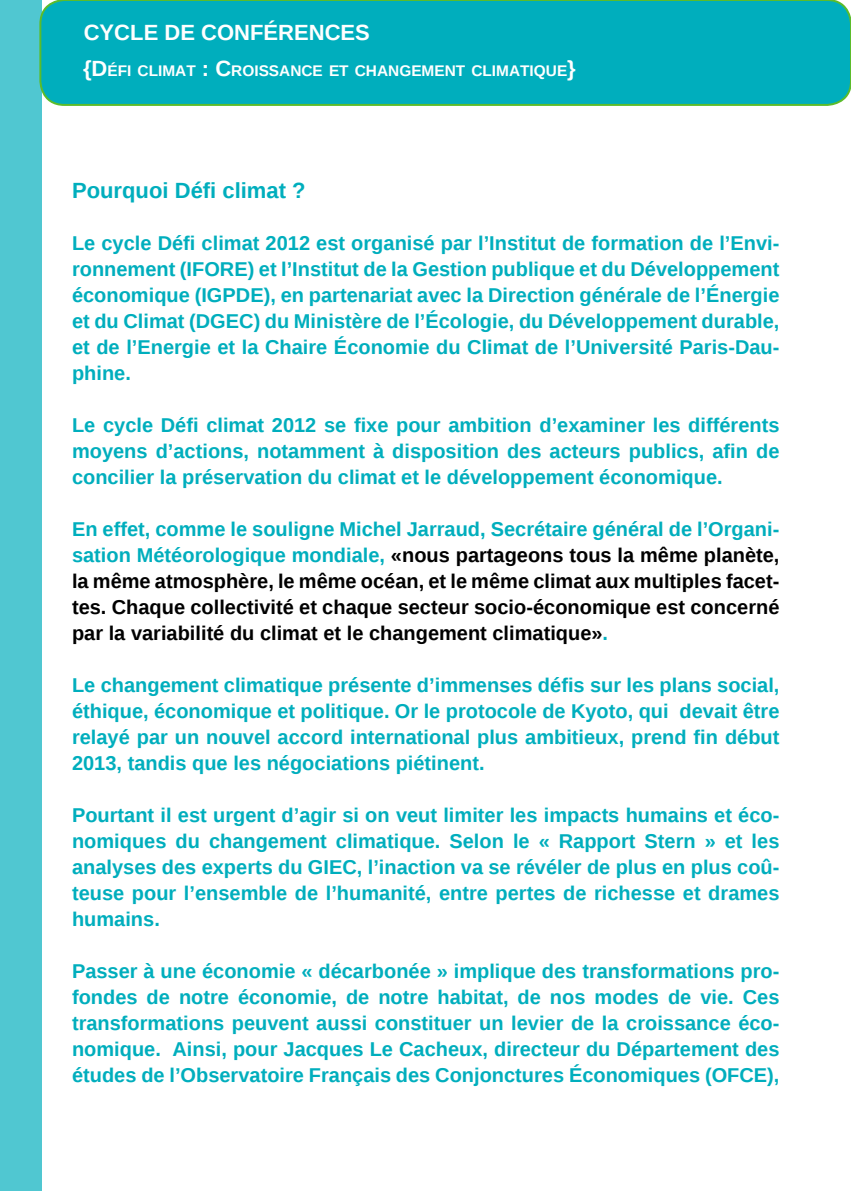
<style>
.page{position:relative;width:851px;height:1191px;background:#fff}
.page>*{position:absolute;margin:0;border:0;box-sizing:border-box;transform-origin:0 0}
.t1{font:700 22px "Liberation Sans";color:#00aebd}
.t2{font:700 22px "Liberation Sans";color:#fff}
.t3{font:700 20px/26px "Liberation Sans";color:#00aebd;text-align:justify}
.t4{font:700 20px/26px "Liberation Sans";color:#000;text-align:justify}
.t5{font:700 15.4px "Liberation Sans";color:#fff}
.s1{font-style:inherit}
.s2{font-size:22px}
.s3{color:#00aebd}
</style>
<div class="page">
<div style="left:0;top:0;width:42px;height:1191px;background:#50c7d1"></div>
<div style="left:40px;top:0;width:810px;height:105px;background:#00aebd;border-radius:24px"></div>
<div style="left:39px;top:0;width:811px;height:106px;border:2px solid #5bbc2b;border-radius:24px"></div>
<p class="t2" style="left:84px;top:17px;width:134px">CYCLE DE CONF</p>
<p class="t2" style="left:263px;top:17px;width:31px"><span class="s1">é</span>RENCES</p>
<p class="t5" style="left:83px;top:60px;width:494px"><span class="s2">{D</span>ÉFI CLIMAT <span class="s2">: C</span>ROISSANCE ET CHANGEMENT CLIMATIQUE<span class="s2">}</span></p>
<p class="t1" style="left:72px;top:175px;width:235px">Pourquoi Défi climat ?</p>
<p class="t3" style="left:72px;top:229px;width:708px">Le cycle Défi climat 2012 est organisé par l’Institut de formation de l’Envi&shy;ronnement (IFORE) et l’Institut de la Gestion publique et du Développement économique (IGPDE), en partenariat avec la Direction générale de l’énergie et du Climat (DGEC) du Ministère de l’écologie, du Développement durable, et de l’Energie et la Chaire économie du Climat de l’Université Paris-Dau&shy;phine.</p>
<p class="t3" style="left:72px;top:411px;width:708px">Le cycle Défi climat 2012 se fixe pour ambition d’examiner les différents moyens d’actions, notamment à disposition des acteurs publics, afin de concilier la préservation du climat et le développement économique.</p>
<p class="t4" style="left:72px;top:515px;width:708px"><span class="s3">En effet, comme le souligne Michel Jarraud, Secrétaire général de l’Organi&shy;sation Météorologique mondiale,</span> «nous partageons tous la même planète, la même atmosphère, le même océan, et le même climat aux multiples facet&shy;tes. Chaque collectivité et chaque secteur socio-économique est concerné par la variabilité du climat et le changement climatique»<span class="s3">.</span></p>
<p class="t3" style="left:72px;top:671px;width:708px">Le changement climatique présente d’immenses défis sur les plans social, éthique, économique et politique. Or le protocole de Kyoto, qui devait être relayé par un nouvel accord international plus ambitieux, prend fin début 2013, tandis que les négociations piétinent.</p>
<p class="t3" style="left:72px;top:801px;width:708px">Pourtant il est urgent d’agir si on veut limiter les impacts humains et éco&shy;nomiques du changement climatique. Selon le « Rapport Stern » et les analyses des experts du GIEC, l’inaction va se révéler de plus en plus coû&shy;teuse pour l’ensemble de l’humanité, entre pertes de richesse et drames humains.</p>
<p class="t3" style="left:72px;top:957px;width:709px">Passer à une économie « décarbonée » implique des transformations pro&shy;fondes de notre économie, de notre habitat, de nos modes de vie. Ces transformations peuvent aussi constituer un levier de la croissance éco&shy;nomique. Ainsi, pour Jacques Le Cacheux, directeur du Département des études de l’Observatoire Français des Conjonctures économiques (OFCE),</p>
</div>
